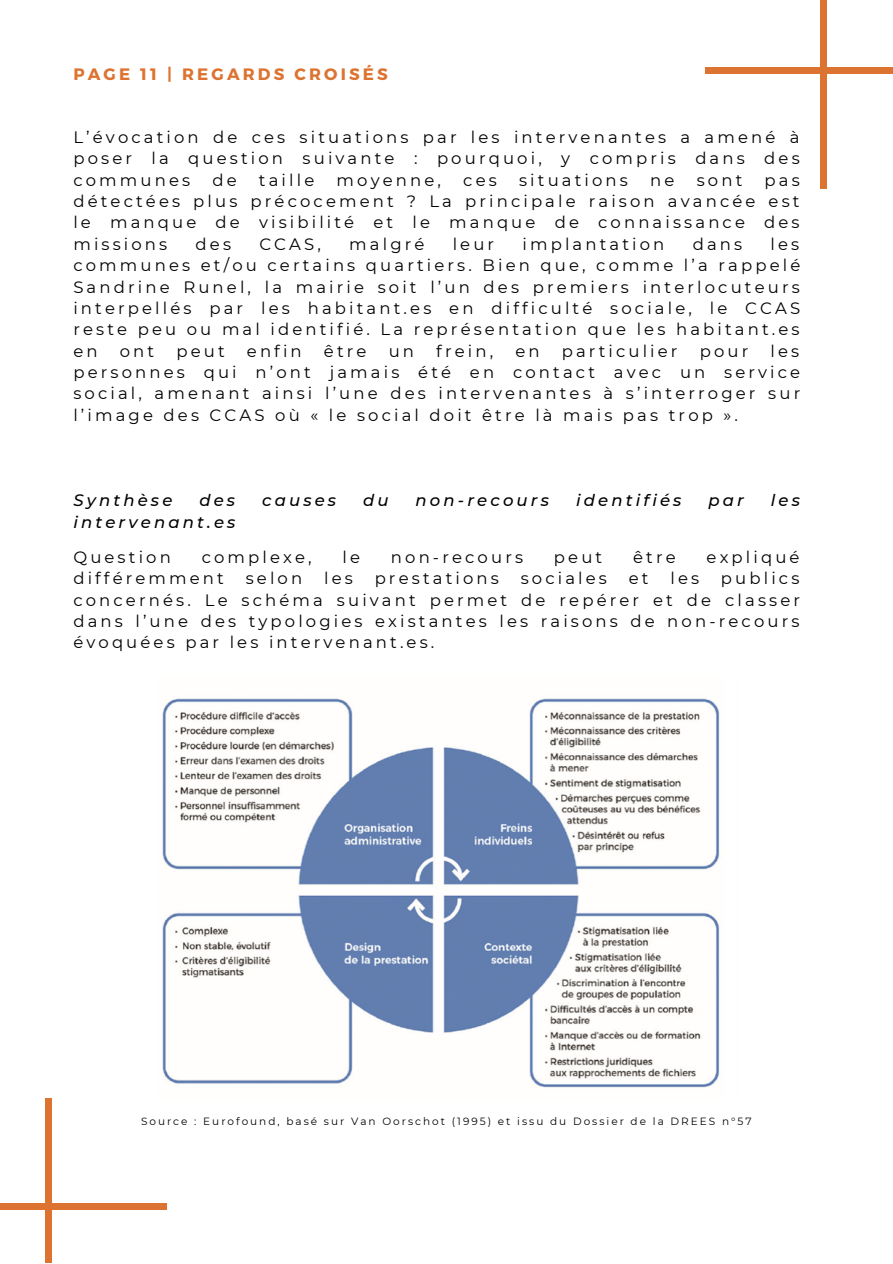
<style>
.page{position:relative;width:893px;height:1264px;background:#fff}
.page>*{position:absolute;margin:0;border:0;box-sizing:border-box;transform-origin:0 0}
.t1{font:16.5px/21.3px "Montserrat";letter-spacing:.19em;color:#000;text-align:justify}
.t2{font:italic 500 16.5px "Montserrat";letter-spacing:.19em;color:#000}
.t3{font:700 16.5px "Montserrat";letter-spacing:.19em;color:#dd7331}
.t4{font:10.5px "Montserrat";letter-spacing:.19em;color:#000}
</style>
<div class="page">
<div style="left:45px;top:1098px;width:6px;height:164px;background:#dd7331"></div>
<div style="left:0;top:1203px;width:167px;height:6px;background:#dd7331"></div>
<div style="left:820px;top:0;width:6px;height:189px;background:#dd7331"></div>
<div style="left:705px;top:68px;width:187px;height:6px;background:#dd7331"></div>
<img style="left:162px;top:698px;width:558px;height:390px">
<p class="t3" style="left:73px;top:63px;width:316px">PAGE 11 | REGARDS CROISÉS</p>
<p class="t1" style="left:73px;top:126px;width:727px">L’évocation de ces situations par les intervenantes a amené à poser la question suivante : pourquoi, y compris dans des communes</p>
<p class="t1" style="left:212px;top:169px;width:26px">de</p>
<p class="t1" style="left:259px;top:169px;width:57px">taille</p>
<p class="t1" style="left:336px;top:169px;width:106px">moyenne,</p>
<p class="t1" style="left:463px;top:169px;width:35px">ces</p>
<p class="t1" style="left:519px;top:169px;width:110px">situations</p>
<p class="t1" style="left:650px;top:169px;width:26px">ne</p>
<p class="t1" style="left:696px;top:169px;width:47px">sont</p>
<p class="t1" style="left:73px;top:169px;width:728px;text-indent:691px">pas détectées plus précocement ? La principale raison avancée est le manque de visibilité et le manque de connaissance des missions</p>
<p class="t1" style="left:73px;top:233px;width:728px;text-indent:697px">les communes et/ou certains quartiers. Bien que, comme l’a rappelé Sandrine Runel, la mairie soit l’un des premiers interlocuteurs interpellés par les habitant.es en difficulté sociale, le CCAS reste peu ou mal identifié. La représentation que les habitant.es en</p>
<p class="t1" style="left:195px;top:233px;width:37px">des</p>
<p class="t1" style="left:259px;top:233px;width:63px">CCAS,</p>
<p class="t1" style="left:349px;top:233px;width:77px">malgré</p>
<p class="t1" style="left:452px;top:233px;width:43px">leur</p>
<p class="t1" style="left:522px;top:233px;width:143px">implantation</p>
<p class="t1" style="left:692px;top:233px;width:51px">dans</p>
<p class="t1" style="left:120px;top:340px;width:36px">ont</p>
<p class="t1" style="left:176px;top:340px;width:50px">peut</p>
<p class="t1" style="left:247px;top:340px;width:56px">enfin</p>
<p class="t1" style="left:324px;top:340px;width:44px">être</p>
<p class="t1" style="left:388px;top:340px;width:27px">un</p>
<p class="t1" style="left:436px;top:340px;width:58px">frein,</p>
<p class="t1" style="left:515px;top:340px;width:26px">en</p>
<p class="t1" style="left:561px;top:340px;width:117px">particulier</p>
<p class="t1" style="left:699px;top:340px;width:50px">pour</p>
<p class="t1" style="left:73px;top:340px;width:728px;text-indent:697px">les personnes qui n’ont jamais été en contact avec un service social, amenant ainsi l’une des intervenantes à s’interroger sur l’image des CCAS où « le social doit être là mais pas trop ».</p>
<p class="t2" style="left:73px;top:490px;width:101px">Synthèse</p>
<p class="t2" style="left:199px;top:490px;width:37px">des</p>
<p class="t2" style="left:262px;top:490px;width:76px">causes</p>
<p class="t2" style="left:363px;top:490px;width:27px">du</p>
<p class="t2" style="left:415px;top:490px;width:135px">non-recours</p>
<p class="t2" style="left:576px;top:490px;width:107px">identifiés</p>
<p class="t2" style="left:708px;top:490px;width:37px">par</p>
<p class="t2" style="left:770px;top:490px;width:31px">les</p>
<p class="t2" style="left:73px;top:511px;width:164px">intervenant.es</p>
<p class="t1" style="left:73px;top:546px;width:99px">Question</p>
<p class="t1" style="left:202px;top:546px;width:111px">complexe,</p>
<p class="t1" style="left:342px;top:546px;width:19px">le</p>
<p class="t1" style="left:391px;top:546px;width:134px">non-recours</p>
<p class="t1" style="left:554px;top:546px;width:50px">peut</p>
<p class="t1" style="left:633px;top:546px;width:44px">être</p>
<p class="t1" style="left:706px;top:546px;width:94px">expliqué</p>
<p class="t1" style="left:73px;top:568px;width:152px">différemment</p>
<p class="t1" style="left:246px;top:568px;width:58px">selon</p>
<p class="t1" style="left:324px;top:568px;width:30px">les</p>
<p class="t1" style="left:374px;top:568px;width:126px">prestations</p>
<p class="t1" style="left:520px;top:568px;width:88px">sociales</p>
<p class="t1" style="left:628px;top:568px;width:21px">et</p>
<p class="t1" style="left:670px;top:568px;width:30px">les</p>
<p class="t1" style="left:73px;top:568px;width:728px;text-indent:647px">publics concernés. Le schéma suivant permet de repérer et de classer dans l’une des typologies existantes les raisons de non-recours évoquées par les intervenant.es.</p>
<p class="t4" style="left:141px;top:1114px;width:612px">Source : Eurofound, basé sur Van Oorschot (1995) et issu du Dossier de la DREES n°57</p>
</div>
